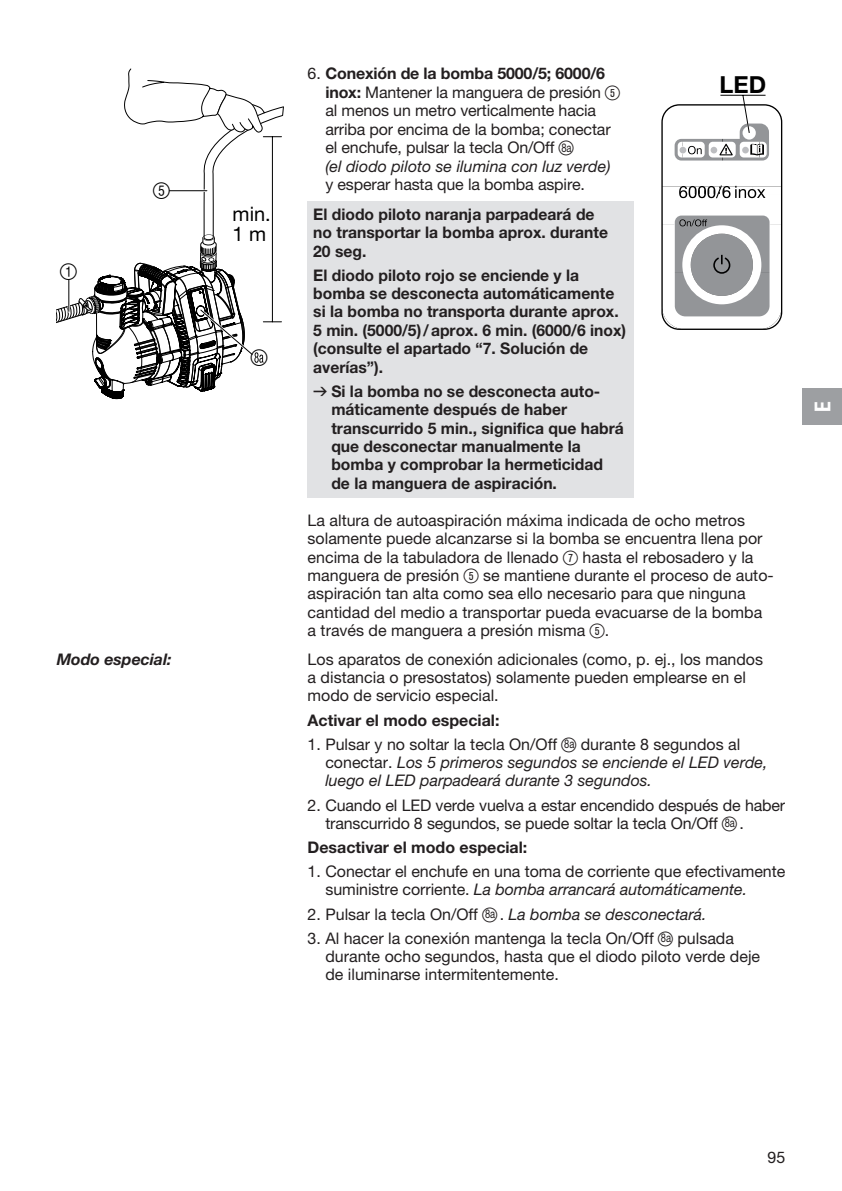
<style>
.page{position:relative;width:842px;height:1191px;background:#fff}
.page>*{position:absolute;margin:0;border:0;box-sizing:border-box;transform-origin:0 0}
.t1{font:700 23.6px "GARDENA Pro";color:#000}
.t2{font:22px "Ziffern";color:#000}
.t3{font:22px "GARDENA Pro Bo Cond";color:#fff}
.t4{font:20px/20px "GARDENA Pro";color:#000}
.t5{font:16px/18.4px "GARDENA Pro";color:#231f20}
.t6{font:700 16px/18.4px "GARDENA Pro";color:#231f20}
.t7{font:italic 16px/18.4px "GARDENA Pro";color:#231f20}
.t8{font:italic 700 16px "GARDENA Pro";color:#231f20}
.s1{font-weight:700}
.s2{font-family:"Ziffernim Kreisund Quadrat BQ";font-size:20px}
.s3{font-size:12px}
.s4{font-style:italic}
.s5{font-family:"Formdruck";font-weight:400}
.s6{font-style:normal}
.s7{font-family:"Ziffernim Kreisund Quadrat BQ";font-style:normal;font-size:20px}
.s8{font-style:normal;font-size:12px}
</style>
<div class="page">
<div style="left:308px;top:201px;width:326px;height:296px;background:#e1e2e4"></div>
<svg style="left:57px;top:68px;width:226px;height:331px"></svg>
<svg style="left:663px;top:94px;width:119px;height:235px"></svg>
<div style="left:661px;top:104px;width:121px;height:226px;border:1px solid #000;border-radius:17px"></div>
<div style="left:802px;top:388px;width:40px;height:37px;background:#9d9fa2"></div>
<h2 class="t2" style="left:60px;top:260px;width:19px">1</h2>
<h2 class="t2" style="left:153px;top:179px;width:19px">5</h2>
<p class="t4" style="left:233px;top:204px;width:40px">min.<br>1 m</p>
<h2 class="t2" style="left:251px;top:345px;width:19px">z</h2>
<p class="t5" style="left:325px;top:64px;width:296px;text-indent:-18px">6. <span class="s1">Conexión de la bomba 5000/5; 6000/6 inox:</span> Mantener la manguera de presión <span class="s2">5 </span>al menos un metro verticalmente hacia arriba por encima de la bomba; conectar el enchufe, pulsar la tecla On/Off <span class="s2">ß</span><span class="s3">8a<br></span><span class="s4">(el diodo piloto se ilumina con luz verde)</span></p>
<p class="t5" style="left:325px;top:175px;width:261px">y esperar hasta que la bomba aspire.</p>
<h1 class="t1" style="left:719px;top:70px;width:48px">LED</h1>
<p class="t6" style="left:313px;top:204px;width:296px">El diodo piloto naranja parpadeará de no transportar la bomba aprox. durante<br>20 seg.</p>
<p class="t6" style="left:313px;top:265px;width:314px">El diodo piloto rojo se enciende y la bomba se desconecta automáticamente si la bomba no transporta durante aprox.<br>5 min. (5000/5)/aprox. 6 min. (6000/6 inox) (consulte el apartado “7. Solución de averías”).</p>
<p class="t6" style="left:331px;top:381px;width:294px;text-indent:-18px"><span class="s5">v</span> Si la bomba no se desconecta auto&shy;máticamente después de haber transcurrido 5 min., significa que habrá que desconectar manualmente la bomba y comprobar la hermeticidad de la manguera de aspiración.</p>
<p class="t5" style="left:308px;top:510px;width:466px">La altura de autoaspiración máxima indicada de ocho metros solamente puede alcanzarse si la bomba se encuentra llena por encima de la tabuladora de llenado <span class="s2">7</span> hasta el rebosadero y la manguera de presión <span class="s2">5</span> se mantiene durante el proceso de auto&shy;aspiración tan alta como sea ello necesario para que ninguna cantidad del medio a transportar pueda evacuarse de la bomba a través de manguera a presión misma <span class="s2">5</span>.</p>
<p class="t8" style="left:57px;top:649px;width:116px">Modo especial:</p>
<p class="t5" style="left:308px;top:649px;width:457px">Los aparatos de conexión adicionales (como, p. ej., los mandos a distancia o presostatos) solamente pueden emplearse en el modo de servicio especial.</p>
<p class="t6" style="left:308px;top:710px;width:193px">Activar el modo especial:</p>
<p class="t7" style="left:325px;top:734px;width:444px;text-indent:-18px"><span class="s6">1. Pulsar y no soltar la tecla On/Off</span> <span class="s7">ß</span><span class="s8">8a</span> <span class="s6">durante 8 segundos al conectar.</span> Los 5 primeros segundos se enciende el LED verde, luego el LED parpadeará durante 3 segundos.</p>
<p class="t5" style="left:325px;top:795px;width:461px;text-indent:-18px">2. Cuando el LED verde vuelva a estar encendido después de haber transcurrido 8 segundos, se puede soltar la tecla On/Off <span class="s2">ß</span><span class="s3">8a</span> .</p>
<p class="t6" style="left:308px;top:837px;width:221px">Desactivar el modo especial:</p>
<p class="t5" style="left:325px;top:862px;width:461px;text-indent:-18px">1. Conectar el enchufe en una toma de corriente que efectivamente suministre corriente. <span class="s4">La bomba arrancará automáticamente.</span></p>
<p class="t5" style="left:308px;top:904px;width:400px">2. Pulsar la tecla On/Off <span class="s2">ß</span><span class="s3">8a</span> . <span class="s4">La bomba se desconectará.</span></p>
<p class="t5" style="left:325px;top:928px;width:436px;text-indent:-18px">3. Al hacer la conexión mantenga la tecla On/Off <span class="s2">ß</span><span class="s3">8a</span> pulsada durante ocho segundos, hasta que el diodo piloto verde deje de iluminarse intermitentemente.</p>
<h2 class="t3" style="left:809px;top:412px;width:12px;rotate:-90deg">E</h2>
<p class="t5" style="left:767px;top:1147px;width:19px">95</p>
</div>
